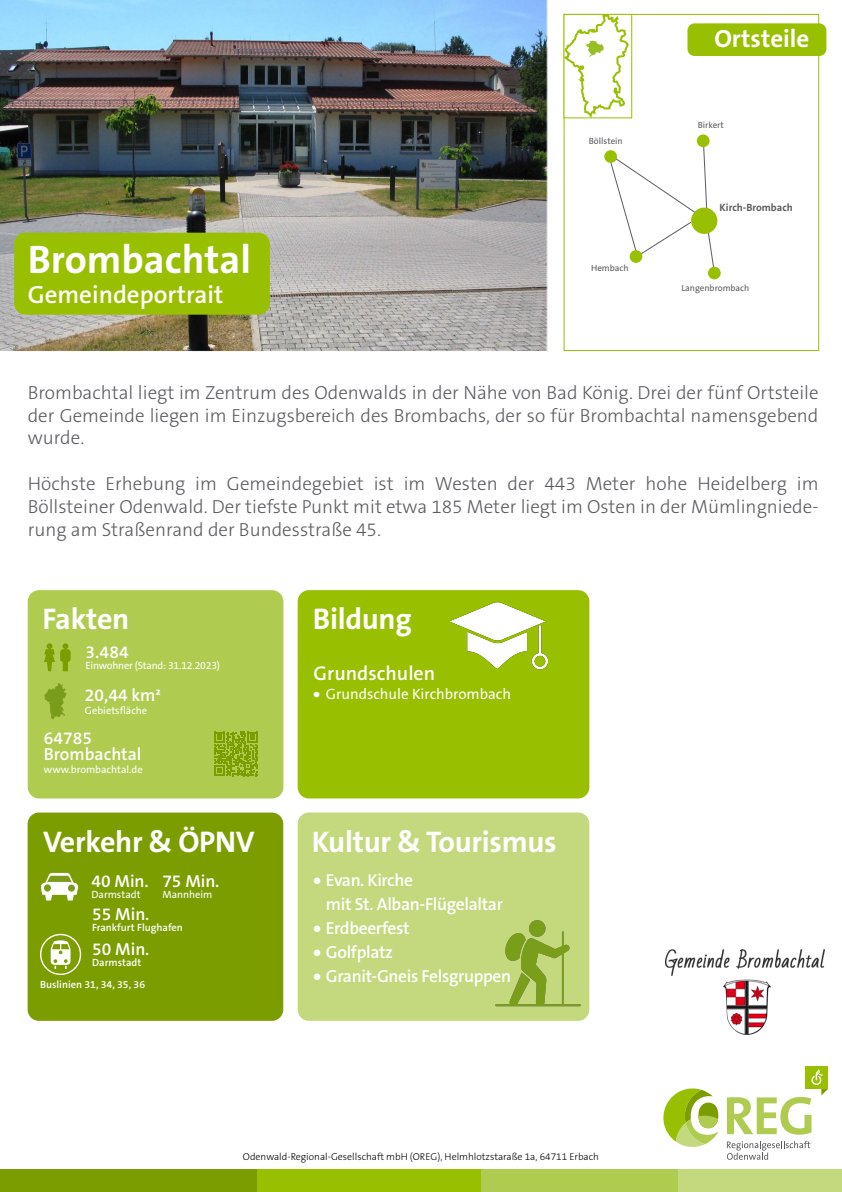
<style>
.page{position:relative;width:842px;height:1192px;background:#fff}
.page>*{position:absolute;margin:0;border:0;box-sizing:border-box;transform-origin:0 0}
.t1{font:700 40px "The Sans Os F";color:#fff}
.t2{font:700 30px "The Sans Os F";letter-spacing:-.01em;color:#fff}
.t3{font:600 25px "The Sans Os F";color:#fff}
.t4{font:700 25px "The Sans Os F";color:#fff}
.t5{font:600 20px "The Sans B W6";color:#fff}
.t6{font:300 19px/22.8px "The Sans B W3";color:#5c5b60;text-align:justify}
.t7{font:600 17.5px/24px "The Sans B W6";letter-spacing:-.02em;color:#fff}
.t8{font:600 17.5px/16px "The Sans B W6";color:#fff}
.t9{font:15px "The Sans B W5 Plain";color:#fff}
.t10{font:10.5px "The Sans B W5 Plain";color:#fff}
.t11{font:600 10.5px "The Sans B W6";color:#fff}
.t12{font:10.5px "The Sans B W5 Plain";letter-spacing:-.02em;color:#fff}
.t13{font:700 10.5px "The Sans Os F";color:#5c5b60}
.t14{font:300 10px "The Sans B W3";color:#000}
.t15{font:9px "The Sans Os F";color:#5c5b60}
.s1{font-family:"The Sans B W9";font-weight:900}
</style>
<div class="page">
<img style="left:0;top:0;width:547px;height:351px">
<svg style="left:727px;top:1141px;width:83px;height:19px"></svg>
<div style="left:805px;top:1066px;width:23px;height:23px;background:#98c000"></div>
<svg style="left:663px;top:1088px;width:55px;height:59px"></svg>
<svg style="left:727px;top:1069px;width:101px;height:66px"></svg>
<div style="left:14px;top:233px;width:256px;height:82px;background:#98c000;border-radius:11px"></div>
<div style="left:661px;top:1170px;width:181px;height:22px;background:#c4d97d"></div>
<div style="left:430px;top:1170px;width:248px;height:22px;background:#afcc50"></div>
<div style="left:217px;top:1170px;width:264px;height:22px;background:#98c000"></div>
<div style="left:0;top:1170px;width:257px;height:22px;background:#7c9d00"></div>
<div style="left:687px;top:23px;width:139px;height:33px;background:#98c000;border-radius:7px"></div>
<div style="left:563px;top:14px;width:256px;height:337px;border:1px solid #98c000"></div>
<img style="left:565px;top:16px;width:63px;height:100px">
<div style="left:563px;top:14px;width:69px;height:104px;border:1px solid #98c000"></div>
<svg style="left:585px;top:41px;width:19px;height:16px"></svg>
<div style="left:298px;top:812px;width:291px;height:209px;background:#c4d97d;border-radius:11px"></div>
<img style="left:495px;top:920px;width:86px;height:87px">
<div style="left:298px;top:590px;width:291px;height:208px;background:#98c000;border-radius:11px"></div>
<img style="left:450px;top:602px;width:98px;height:68px">
<div style="left:28px;top:590px;width:255px;height:208px;background:#afcc50;border-radius:11px"></div>
<svg style="left:214px;top:732px;width:44px;height:44px"></svg>
<svg style="left:44px;top:643px;width:27px;height:28px"></svg>
<svg style="left:44px;top:683px;width:23px;height:36px"></svg>
<div style="left:28px;top:813px;width:255px;height:208px;background:#7c9d00;border-radius:11px"></div>
<svg style="left:41px;top:873px;width:37px;height:27px"></svg>
<div style="left:68px;top:885px;width:7px;height:7px;background:#799d1a;border-radius:50%"></div>
<svg style="left:40px;top:934px;width:41px;height:41px"></svg>
<img style="left:666px;top:950px;width:159px;height:84px">
<svg style="left:604px;top:150px;width:13px;height:13px"></svg>
<svg style="left:606px;top:140px;width:109px;height:131px"></svg>
<div style="left:697px;top:134px;width:12px;height:13px;background:#98c000;border-radius:50%"></div>
<div style="left:691px;top:208px;width:26px;height:26px;background:#98c000;border-radius:50%"></div>
<div style="left:708px;top:267px;width:13px;height:12px;background:#98c000;border-radius:50%"></div>
<h3 class="t4" style="left:714px;top:22px;width:97px">Ortsteile</h3>
<h1 class="t1" style="left:28px;top:234px;width:225px">Brombachtal</h1>
<h3 class="t3" style="left:28px;top:279px;width:197px">Gemeindeportrait</h3>
<p class="t15" style="left:589px;top:135px;width:35px">Böllstein</p>
<p class="t15" style="left:591px;top:262px;width:39px">Hembach</p>
<p class="t15" style="left:698px;top:119px;width:28px">Birkert</p>
<p class="t13" style="left:720px;top:201px;width:75px">Kirch-Brombach</p>
<p class="t15" style="left:681px;top:282px;width:70px">Langenbrombach</p>
<p class="t6" style="left:28px;top:381px;width:792px">Brombachtal liegt im Zentrum des Odenwalds in der Nähe von Bad König. Drei der fünf Ortsteile der Gemeinde liegen im Einzugsbereich des Brombachs, der so für Brombachtal namensgebend wurde.</p>
<p class="t6" style="left:28px;top:472px;width:792px">Höchste Erhebung im Gemeindegebiet ist im Westen der 443 Meter hohe Heidelberg im Böllsteiner Odenwald. Der tiefste Punkt mit etwa 185 Meter liegt im Osten in der Mümlingniede&shy;rung am Straßenrand der Bundesstraße 45.</p>
<h2 class="t2" style="left:43px;top:599px;width:88px">Fakten</h2>
<p class="t7" style="left:85px;top:640px;width:45px">3.484</p>
<p class="t12" style="left:85px;top:659px;width:136px">Einwohner (Stand: 31.12.2023)</p>
<p class="t7" style="left:85px;top:683px;width:78px">20,44 km²</p>
<p class="t10" style="left:85px;top:704px;width:64px">Gebietsfläche</p>
<p class="t8" style="left:44px;top:731px;width:99px">64785<br>Brombachtal</p>
<p class="t10" style="left:44px;top:763px;width:100px">www.brombachtal.de</p>
<h2 class="t2" style="left:43px;top:822px;width:213px">Verkehr &amp; ÖPNV</h2>
<p class="t7" style="left:91px;top:869px;width:59px">40 Min.</p>
<p class="t10" style="left:91px;top:888px;width:51px">Darmstadt</p>
<p class="t7" style="left:162px;top:869px;width:59px">75 Min.</p>
<p class="t10" style="left:162px;top:887px;width:52px">Mannheim</p>
<p class="t7" style="left:92px;top:902px;width:59px">55 Min.</p>
<p class="t11" style="left:92px;top:921px;width:92px">Frankfurt Flughafen</p>
<p class="t7" style="left:92px;top:937px;width:59px">50 Min.</p>
<p class="t11" style="left:92px;top:955px;width:51px">Darmstadt</p>
<p class="t11" style="left:40px;top:978px;width:107px">Buslinien 31, 34, 35, 36</p>
<h2 class="t2" style="left:313px;top:600px;width:100px">Bildung</h2>
<p class="t5" style="left:314px;top:661px;width:123px">Grundschulen</p>
<p class="t9" style="left:314px;top:684px;width:199px"><span class="s1">•</span> Grundschule Kirchbrombach</p>
<h2 class="t2" style="left:312px;top:823px;width:247px">Kultur &amp; Tourismus</h2>
<p class="t7" style="left:326px;top:868px;width:179px;text-indent:-12px"><span class="s1">•</span> Evan. Kirche<br>mit St. Alban-Flügelaltar</p>
<p class="t7" style="left:313px;top:916px;width:98px"><span class="s1">•</span> Erdbeerfest</p>
<p class="t7" style="left:313px;top:940px;width:81px"><span class="s1">•</span> Golfplatz</p>
<p class="t7" style="left:313px;top:964px;width:199px"><span class="s1">•</span> Granit-Gneis Felsgruppen</p>
<p class="t14" style="left:243px;top:1150px;width:358px">Odenwald-Regional-Gesellschaft mbH (OREG), Helmhlotzstaraße 1a, 64711 Erbach</p>
</div>
